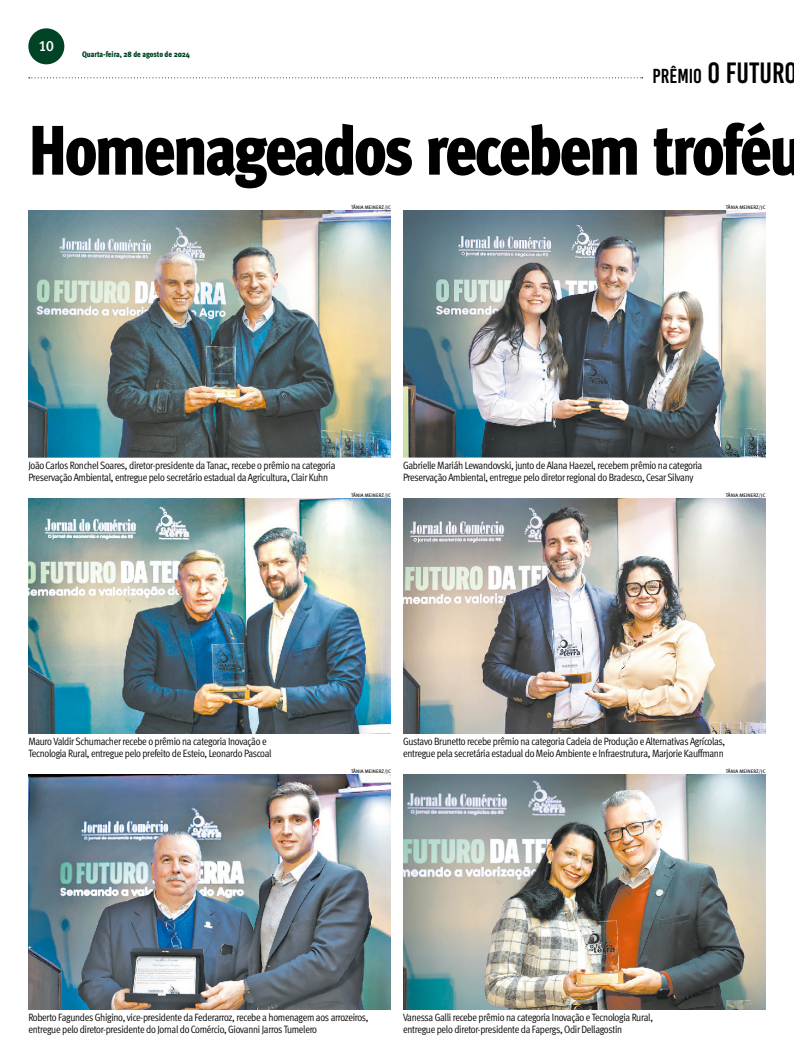
<style>
.page{position:relative;width:794px;height:1063px;background:#fff}
.page>*{position:absolute;margin:0;border:0;box-sizing:border-box;transform-origin:0 0}
.Abre{font:69.9px "Meta Cond Black LF";letter-spacing:-.045em;color:#000}
.t1{font:29.3px "Bebas Kai";color:#000}
.t2{font:14.9px "Meta Medium LF";color:#fff}
.Legenda{font:10.6px/12px "Meta Cond Normal LF";letter-spacing:-.03em;color:#000}
.t3{font:900 8px "Meta Cond";letter-spacing:-.01em;color:#004425}
.Crédito{font:5px "Meta Book Caps";color:#000}
.s1{font-size:20.3px}
</style>
<div class="page">
<div style="left:28px;top:28px;width:36px;height:36px;background:#004425;border-radius:50%"></div>
<svg style="left:29px;top:77px;width:614px;height:1px"></svg>
<img style="left:28px;top:774px;width:363px;height:235px">
<img style="left:403px;top:498px;width:362px;height:235px">
<img style="left:28px;top:498px;width:363px;height:235px">
<img style="left:28px;top:210px;width:363px;height:247px">
<img style="left:403px;top:210px;width:362px;height:247px">
<img style="left:403px;top:774px;width:362px;height:235px">
<p class="t2" style="left:39px;top:38px;width:17px">10</p>
<p class="t3" style="left:82px;top:49px;width:109px">Quarta-feira, 28 de agosto de 2024</p>
<p class="t1" style="left:652px;top:57px;width:146px"><span class="s1">PRÊMIO</span> O FUTURO</p>
<p class="Abre" style="left:28px;top:108px;width:777px">Homenageados recebem troféu</p>
<p class="Crédito" style="left:351px;top:205px;width:41px">TÂNIA MEINERZ/JC</p>
<p class="Crédito" style="left:726px;top:205px;width:41px">TÂNIA MEINERZ/JC</p>
<p class="Legenda" style="left:28px;top:460px;width:308px">João Carlos Ronchel Soares, diretor-presidente da Tanac, recebe o prêmio na categoria</p>
<p class="Legenda" style="left:28px;top:472px;width:301px">Preservação Ambiental, entregue pelo secretário estadual da Agricultura, Clair Kuhn</p>
<p class="Crédito" style="left:351px;top:493px;width:41px">TÂNIA MEINERZ/JC</p>
<p class="Legenda" style="left:403px;top:460px;width:301px">Gabrielle Mariáh Lewandovski, junto de Alana Haezel, recebem prêmio na categoria<br>Preservação Ambiental, entregue pelo diretor regional do Bradesco, Cesar Silvany</p>
<p class="Crédito" style="left:726px;top:493px;width:41px">TÂNIA MEINERZ/JC</p>
<p class="Legenda" style="left:28px;top:736px;width:245px">Mauro Valdir Schumacher recebe o prêmio na categoria Inovação e<br>Tecnologia Rural, entregue pelo prefeito de Esteio, Leonardo Pascoal</p>
<p class="Crédito" style="left:351px;top:769px;width:41px">TÂNIA MEINERZ/JC</p>
<p class="Legenda" style="left:403px;top:736px;width:324px">Gustavo Brunetto recebe prêmio na categoria Cadeia de Produção e Alternativas Agrícolas, entregue pela secretária estadual do Meio Ambiente e Infraestrutura, Marjorie Kauffmann</p>
<p class="Crédito" style="left:726px;top:769px;width:41px">TÂNIA MEINERZ/JC</p>
<p class="Legenda" style="left:28px;top:1012px;width:342px">Roberto Fagundes Ghigino, vice-presidente da Federarroz, recebe a homenagem aos arrozeiros, entregue pelo diretor-presidente do Jornal do Comércio, Giovanni Jarros Tumelero</p>
<p class="Legenda" style="left:403px;top:1012px;width:251px">Vanessa Galli recebe prêmio na categoria Inovação e Tecnologia Rural,</p>
<p class="Legenda" style="left:403px;top:1024px;width:221px">entregue pelo diretor-presidente da Fapergs, Odir Dellagostin</p>
</div>
